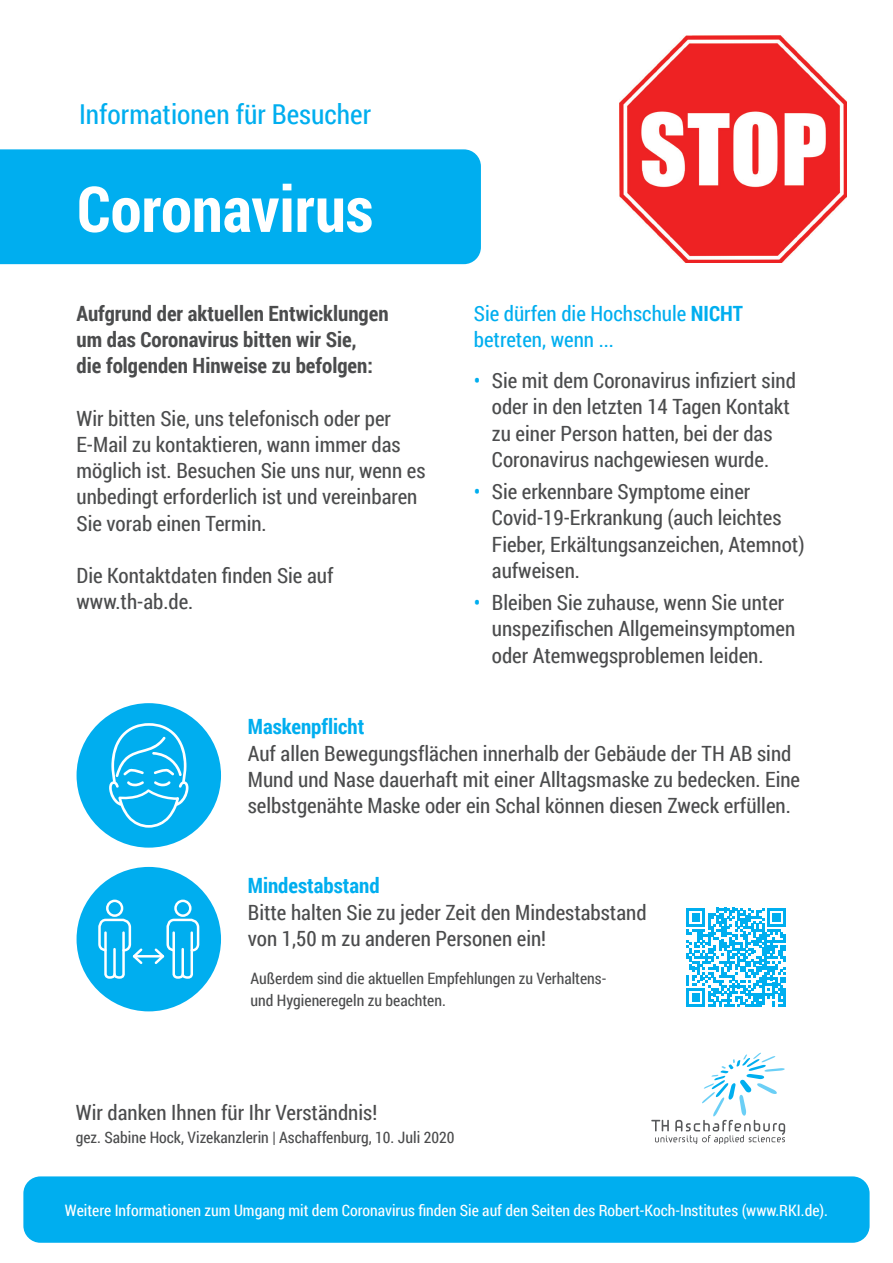
<style>
.page{position:relative;width:893px;height:1263px;background:#fff}
.page>*{position:absolute;margin:0;border:0;box-sizing:border-box;transform-origin:0 0}
.t1{font:700 63.3px "Roboto Condensed";color:#fff}
.t2{font:27.45px "Roboto Condensed";color:#00aeef}
.t3{font:21px/26.2px "Roboto Condensed";color:#4b4c4d}
.t4{font:700 21px/26.2px "Roboto Condensed";color:#4b4c4d}
.t5{font:21px/26.2px "Roboto Condensed";color:#00aeef}
.t6{font:700 21px "Roboto Condensed";color:#00aeef}
.t7{font:15.75px/22.5px "Roboto Condensed";color:#4b4c4d}
.t8{font:15.75px "Roboto Condensed";color:#fff}
.s1{font-weight:700}
.s2{color:#00aeef}
</style>
<div class="page">
<img style="left:620px;top:36px;width:227px;height:227px">
<div style="left:0;top:149px;width:481px;height:115px;background:#00aeef"></div>
<div style="left:23px;top:1176px;width:847px;height:67px;background:#00aeef;border-radius:17px"></div>
<svg style="left:651px;top:1053px;width:134px;height:90px"></svg>
<svg style="left:686px;top:908px;width:100px;height:99px"></svg>
<hr style="left:783px;top:988px;width:3px;height:19px;background:#00aeef">
<div style="left:77px;top:703px;width:144px;height:145px;background:#00aeef;border-radius:50%"></div>
<svg style="left:109px;top:723px;width:79px;height:105px"></svg>
<div style="left:77px;top:867px;width:144px;height:144px;background:#00aeef;border-radius:50%"></div>
<div style="left:106px;top:899px;width:17px;height:18px;border:2px solid #fff;border-radius:50%"></div>
<div style="left:174px;top:899px;width:18px;height:18px;border:2px solid #fff;border-radius:50%"></div>
<hr style="left:134px;top:955px;width:29px;height:2px;background:#fff">
<svg style="left:98px;top:918px;width:47px;height:61px"></svg>
<svg style="left:152px;top:918px;width:48px;height:61px"></svg>
<h2 class="t2" style="left:79px;top:96px;width:294px">Informationen für Besucher</h2>
<h1 class="t1" style="left:77px;top:165px;width:298px">Coronavirus</h1>
<p class="t4" style="left:77px;top:299px;width:314px">Aufgrund der aktuellen Entwicklungen um das Coronavirus bitten wir Sie,<br>die folgenden Hinweise zu befolgen:</p>
<p class="t3" style="left:77px;top:404px;width:351px">Wir bitten Sie, uns telefonisch oder per E-Mail zu kontaktieren, wann immer das möglich ist. Besuchen Sie uns nur, wenn es unbedingt erforderlich ist und vereinbaren Sie vorab einen Termin.</p>
<p class="t3" style="left:77px;top:562px;width:258px">Die Kontaktdaten finden Sie auf www.th-ab.de.</p>
<p class="t5" style="left:474px;top:299px;width:270px">Sie dürfen die Hochschule <span class="s1">NICHT </span>betreten, wenn ...</p>
<p class="t3" style="left:474px;top:367px;width:324px;text-align:center"><span class="s2">•</span> Sie mit dem Coronavirus infiziert sind oder in den letzten 14 Tagen Kontakt zu einer Person hatten, bei der das Coronavirus nachgewiesen wurde.</p>
<p class="t3" style="left:492px;top:478px;width:314px;text-indent:-18px"><span class="s2">•</span> Sie erkennbare Symptome einer<br>Covid-19-Erkrankung (auch leichtes<br>Fieber, Erkältungsanzeichen, Atemnot) aufweisen.</p>
<p class="t3" style="left:492px;top:589px;width:305px;text-indent:-18px"><span class="s2">•</span> Bleiben Sie zuhause, wenn Sie unter unspezifischen Allgemeinsymptomen oder Atemwegsproblemen leiden.</p>
<p class="t6" style="left:248px;top:712px;width:118px">Maskenpflicht</p>
<p class="t3" style="left:248px;top:739px;width:554px">Auf allen Bewegungsflächen innerhalb der Gebäude der TH AB sind<br>Mund und Nase dauerhaft mit einer Alltagsmaske zu bedecken. Eine selbstgenähte Maske oder ein Schal können diesen Zweck erfüllen.</p>
<p class="t6" style="left:248px;top:871px;width:133px">Mindestabstand</p>
<p class="t3" style="left:248px;top:898px;width:400px">Bitte halten Sie zu jeder Zeit den Mindestabstand von 1,50 m zu anderen Personen ein!</p>
<p class="t7" style="left:251px;top:966px;width:357px">Außerdem sind die aktuellen Empfehlungen zu Verhaltens&shy;und Hygieneregeln zu beachten.</p>
<p class="t3" style="left:76px;top:1099px;width:303px">Wir danken Ihnen für Ihr Verständnis!</p>
<p class="t7" style="left:76px;top:1125px;width:380px">gez. Sabine Hock, Vizekanzlerin | Aschaffenburg, 10. Juli 2020</p>
<p class="t8" style="left:65px;top:1199px;width:764px">Weitere Informationen zum Umgang mit dem Coronavirus finden Sie auf den Seiten des Robert-Koch-Institutes (www.RKI.de).</p>
</div>
